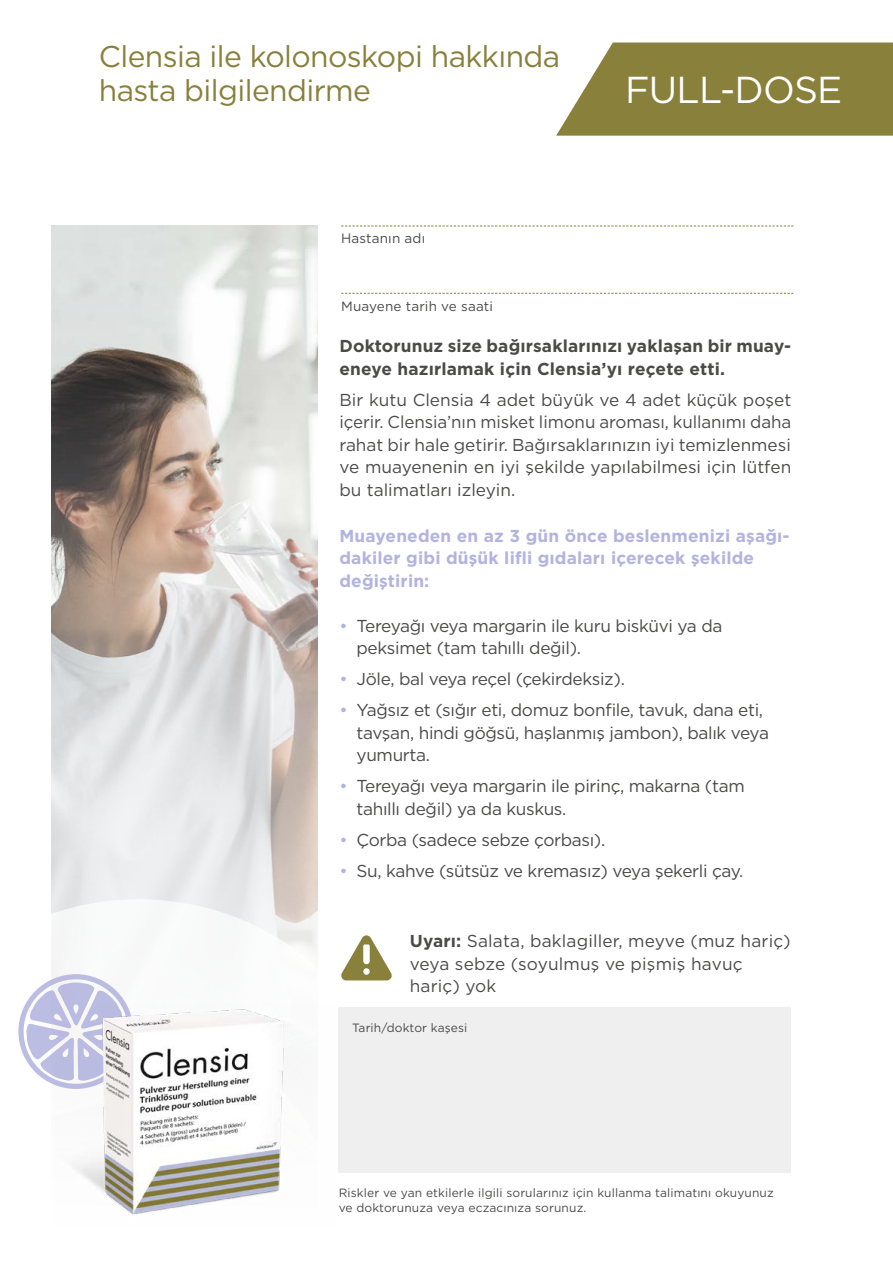
<style>
.page{position:relative;width:893px;height:1263px;background:#fff}
.page>*{position:absolute;margin:0;border:0;box-sizing:border-box;transform-origin:0 0}
.t1{font:37.5px "Gotham";letter-spacing:-.02em;color:#fff}
.t2{font:30px/34.5px "Gotham";letter-spacing:-.02em;color:#89803c}
.t3{font:17.25px/22.5px "Gotham";letter-spacing:-.02em;color:#4a4a49}
.t4{font:700 17.25px/22.5px "Gotham";letter-spacing:.01em;color:#b2b3df}
.t5{font:700 17.25px/22.5px "Gotham";letter-spacing:.01em;color:#4a4a49}
.t6{font:17.25px/22.5px "Gotham";letter-spacing:.01em;color:#4a4a49}
.t7{font:13.5px "Gotham";letter-spacing:.01em;color:#4a4a49}
.t8{font:12px/15px "Gotham";letter-spacing:.01em;color:#4a4a49}
.s1{color:#b2b3df}
.s2{font-weight:700}
</style>
<div class="page">
<img style="left:51px;top:226px;width:266px;height:673px">
<svg style="left:341px;top:226px;width:452px;height:1px"></svg>
<svg style="left:341px;top:293px;width:452px;height:1px"></svg>
<svg style="left:51px;top:899px;width:338px;height:274px"></svg>
<svg style="left:18px;top:974px;width:115px;height:115px"></svg>
<img style="left:55px;top:1003px;width:280px;height:212px">
<div style="left:339px;top:1007px;width:452px;height:166px;background:#efefef"></div>
<svg style="left:556px;top:43px;width:337px;height:93px"></svg>
<svg style="left:341px;top:935px;width:51px;height:45px"></svg>
<h2 class="t2" style="left:99px;top:38px;width:463px">Clensia ile kolonoskopi hakkında hasta bilgilendirme</h2>
<p class="t7" style="left:341px;top:230px;width:85px">Hastanın adı</p>
<p class="t7" style="left:341px;top:297px;width:153px">Muayene tarih ve saati</p>
<h1 class="t1" style="left:625px;top:66px;width:219px">FULL-DOSE</h1>
<p class="t5" style="left:339px;top:335px;width:453px">Doktorunuz size bağırsaklarınızı yaklaşan bir muay&shy;eneye hazırlamak için Clensia’yı reçete etti.</p>
<p class="t3" style="left:339px;top:388px;width:453px;text-align:justify">Bir kutu Clensia 4 adet büyük ve 4 adet küçük poşet içerir. Clensia’nın misket limonu aroması, kullanımı daha rahat bir hale getirir. Bağırsaklarınızın iyi temizlenmesi ve muayenenin en iyi şekilde yapılabilmesi için lütfen bu talimatları izleyin.</p>
<p class="t4" style="left:339px;top:524px;width:452px">Muayeneden en az 3 gün önce beslenmenizi aşağı&shy;dakiler gibi düşük lifli gıdaları içerecek şekilde değiştirin:</p>
<p class="t3" style="left:356px;top:614px;width:367px;text-indent:-17px"><span class="s1">•</span> Tereyağı veya margarin ile kuru bisküvi ya da peksimet (tam tahıllı değil).</p>
<p class="t3" style="left:339px;top:667px;width:287px"><span class="s1">•</span> Jöle, bal veya reçel (çekirdeksiz).</p>
<p class="t3" style="left:356px;top:698px;width:414px;text-indent:-17px"><span class="s1">•</span> Yağsız et (sığır eti, domuz bonfile, tavuk, dana eti, tavşan, hindi göğsü, haşlanmış jambon), balık veya yumurta.</p>
<p class="t3" style="left:356px;top:774px;width:390px;text-indent:-17px"><span class="s1">•</span> Tereyağı veya margarin ile pirinç, makarna (tam tahıllı değil) ya da kuskus.</p>
<p class="t3" style="left:339px;top:828px;width:267px"><span class="s1">•</span> Çorba (sadece sebze çorbası).</p>
<p class="t3" style="left:339px;top:859px;width:405px"><span class="s1">•</span> Su, kahve (sütsüz ve kremasız) veya şekerli çay.</p>
<p class="t6" style="left:410px;top:930px;width:382px"><span class="s2">Uyarı:</span> Salata, baklagiller, meyve (muz hariç) veya sebze (soyulmuş ve pişmiş havuç hariç) yok</p>
<p class="t8" style="left:352px;top:1020px;width:117px">Tarih/doktor kaşesi</p>
<p class="t8" style="left:339px;top:1184px;width:436px">Riskler ve yan etkilerle ilgili sorularınız için kullanma talimatını okuyunuz ve doktorunuza veya eczacınıza sorunuz.</p>
</div>
